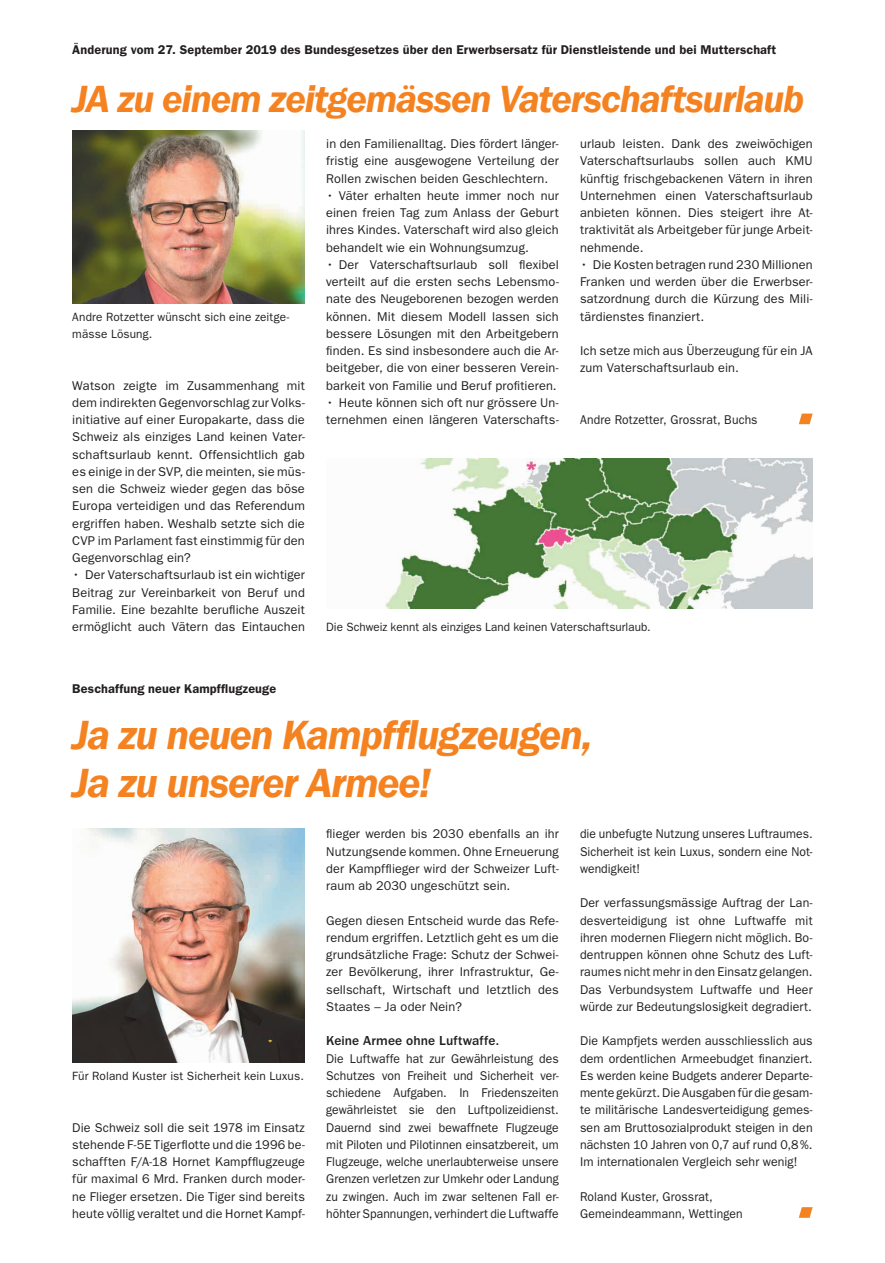
<style>
.page{position:relative;width:885px;height:1263px;background:#fff}
.page>*{position:absolute;margin:0;border:0;box-sizing:border-box;transform-origin:0 0}
.t1{font:italic 600 42px/48px "Franklin Gothic";letter-spacing:-.03em;color:#f58220}
.t2{font:italic 600 39px "Franklin Gothic";letter-spacing:-.03em;color:#f58220}
.t3{font:500 13.5px "Franklin Gothic LT";letter-spacing:.005em;color:#231f20}
.t4{font:12.75px/17.2px "Franklin Gothic LT";letter-spacing:.01em;color:#231f20;text-align:justify}
.t5{font:12.75px/17.2px "Franklin Gothic LT";letter-spacing:.01em;color:#231f20;text-align:justify;scale:.95 1}
.t6{font:600 12.75px "Franklin Gothic LT";letter-spacing:.01em;color:#231f20}
.t7{font:12px/17.2px "Franklin Gothic LT";letter-spacing:.01em;color:#231f20}
</style>
<div class="page">
<svg style="left:799px;top:414px;width:13px;height:10px"></svg>
<svg style="left:798px;top:1207px;width:14px;height:11px"></svg>
<img style="left:385px;top:459px;width:427px;height:149px">
<img style="left:72px;top:131px;width:233px;height:172px">
<img style="left:73px;top:829px;width:232px;height:233px">
<p class="t6" style="left:72px;top:42px;width:705px">Änderung vom 27. September 2019 des Bundesgesetzes über den Erwerbsersatz für Dienstleistende und bei Mutterschaft</p>
<h2 class="t2" style="left:72px;top:74px;width:733px">JA zu einem zeitgemässen Vaterschaftsurlaub</h2>
<p class="t7" style="left:72px;top:308px;width:218px">Andre Rotzetter wünscht sich eine zeitge&shy;mässe Lösung.</p>
<p class="t4" style="left:72px;top:377px;width:234px">Watson zeigte im Zusammenhang mit dem indirekten Gegenvorschlag zur Volks&shy;initiative auf einer Europakarte, dass die Schweiz als einziges Land keinen Vater&shy;schaftsurlaub kennt. Offensichtlich gab es einige in der SVP, die meinten, sie müs&shy;sen die Schweiz wieder gegen das böse Europa verteidigen und das Referendum ergriffen haben. Weshalb setzte sich die CVP im Parlament fast einstimmig für den Gegenvorschlag ein?</p>
<p class="t4" style="left:72px;top:567px;width:234px">• Der Vaterschaftsurlaub ist ein wichtiger Beitrag zur Vereinbarkeit von Beruf und Familie. Eine bezahlte berufliche Auszeit ermöglicht auch Vätern das Eintauchen</p>
<p class="t4" style="left:326px;top:135px;width:234px">in den Familienalltag. Dies fördert länger&shy;fristig eine ausgewogene Verteilung der Rollen zwischen beiden Geschlechtern.</p>
<p class="t4" style="left:326px;top:187px;width:234px">• Väter erhalten heute immer noch nur einen freien Tag zum Anlass der Geburt ihres Kindes. Vaterschaft wird also gleich behandelt wie ein Wohnungsumzug.</p>
<p class="t4" style="left:326px;top:256px;width:234px">• Der Vaterschaftsurlaub soll flexibel verteilt auf die ersten sechs Lebensmo&shy;nate des Neugeborenen bezogen werden können. Mit diesem Modell lassen sich bessere Lösungen mit den Arbeitgebern finden. Es sind insbesondere auch die Ar&shy;beitgeber, die von einer besseren Verein&shy;barkeit von Familie und Beruf profitieren.</p>
<p class="t4" style="left:326px;top:394px;width:234px">• Heute können sich oft nur grössere Un&shy;ternehmen einen längeren Vaterschafts-</p>
<p class="t4" style="left:580px;top:135px;width:234px">urlaub leisten. Dank des zweiwöchigen Vaterschaftsurlaubs sollen auch KMU künftig frischgebackenen Vätern in ihren Unternehmen einen Vaterschaftsurlaub anbieten können. Dies steigert ihre At&shy;traktivität als Arbeitgeber für junge Arbeit&shy;nehmende.</p>
<p class="t4" style="left:580px;top:256px;width:234px">• Die Kosten betragen rund 230 Millionen Franken und werden über die Erwerbser&shy;satzordnung durch die Kürzung des Mili&shy;tärdienstes finanziert.</p>
<p class="t4" style="left:580px;top:342px;width:234px">Ich setze mich aus Überzeugung für ein JA zum Vaterschaftsurlaub ein.</p>
<p class="t5" style="left:580px;top:411px;width:188px">Andre Rotzetter, Grossrat, Buchs</p>
<p class="t7" style="left:326px;top:619px;width:326px">Die Schweiz kennt als einziges Land keinen Vaterschaftsurlaub.</p>
<p class="t6" style="left:72px;top:681px;width:205px">Beschaffung neuer Kampfflugzeuge</p>
<h1 class="t1" style="left:72px;top:711px;width:522px">Ja zu neuen Kampfflugzeugen,<br>Ja zu unserer Armee!</h1>
<p class="t7" style="left:72px;top:1067px;width:233px">Für Roland Kuster ist Sicherheit kein Luxus.</p>
<p class="t4" style="left:72px;top:1119px;width:234px">Die Schweiz soll die seit 1978 im Einsatz stehende F-5E Tigerflotte und die 1996 be&shy;schafften F/A-18 Hornet Kampfflugzeuge für maximal 6 Mrd. Franken durch moder&shy;ne Flieger ersetzen. Die Tiger sind bereits heute völlig veraltet und die Hornet Kampf-</p>
<p class="t4" style="left:326px;top:825px;width:234px">flieger werden bis 2030 ebenfalls an ihr Nutzungsende kommen. Ohne Erneuerung der Kampfflieger wird der Schweizer Luft&shy;raum ab 2030 ungeschützt sein.</p>
<p class="t4" style="left:326px;top:912px;width:234px">Gegen diesen Entscheid wurde das Refe&shy;rendum ergriffen. Letztlich geht es um die grundsätzliche Frage: Schutz der Schwei&shy;zer Bevölkerung, ihrer Infrastruktur, Ge&shy;sellschaft, Wirtschaft und letztlich des Staates – Ja oder Nein?</p>
<p class="t3" style="left:326px;top:1033px;width:174px">Keine Armee ohne Luftwaffe.</p>
<p class="t5" style="left:326px;top:1050px;width:246px">Die Luftwaffe hat zur Gewährleistung des Schutzes von Freiheit und Sicherheit ver&shy;schiedene Aufgaben. In Friedenszeiten gewährleistet sie den Luftpolizeidienst.<br>Dauernd sind zwei bewaffnete Flugzeuge mit Piloten und Pilotinnen einsatzbereit, um Flugzeuge, welche unerlaubterweise unsere Grenzen verletzen zur Umkehr oder Landung zu zwingen. Auch im zwar seltenen Fall er&shy;höhter Spannungen, verhindert die Luftwaffe</p>
<p class="t5" style="left:580px;top:825px;width:246px">die unbefugte Nutzung unseres Luftraumes.<br>Sicherheit ist kein Luxus, sondern eine Not&shy;wendigkeit!</p>
<p class="t4" style="left:580px;top:894px;width:234px">Der verfassungsmässige Auftrag der Lan&shy;desverteidigung ist ohne Luftwaffe mit ihren modernen Fliegern nicht möglich. Bo&shy;dentruppen können ohne Schutz des Luft&shy;raumes nicht mehr in den Einsatz gelangen.<br>Das Verbundsystem Luftwaffe und Heer würde zur Bedeutungslosigkeit degradiert.</p>
<p class="t4" style="left:580px;top:1032px;width:234px">Die Kampfjets werden ausschliesslich aus dem ordentlichen Armeebudget finanziert.<br>Es werden keine Budgets anderer Departe&shy;mente gekürzt. Die Ausgaben für die gesam&shy;te militärische Landesverteidigung gemes&shy;sen am Bruttosozialprodukt steigen in den nächsten 10 Jahren von 0,7 auf rund 0,8 %.<br>Im internationalen Vergleich sehr wenig!</p>
<p class="t5" style="left:580px;top:1188px;width:173px">Roland Kuster, Grossrat,<br>Gemeindeammann, Wettingen</p>
</div>
